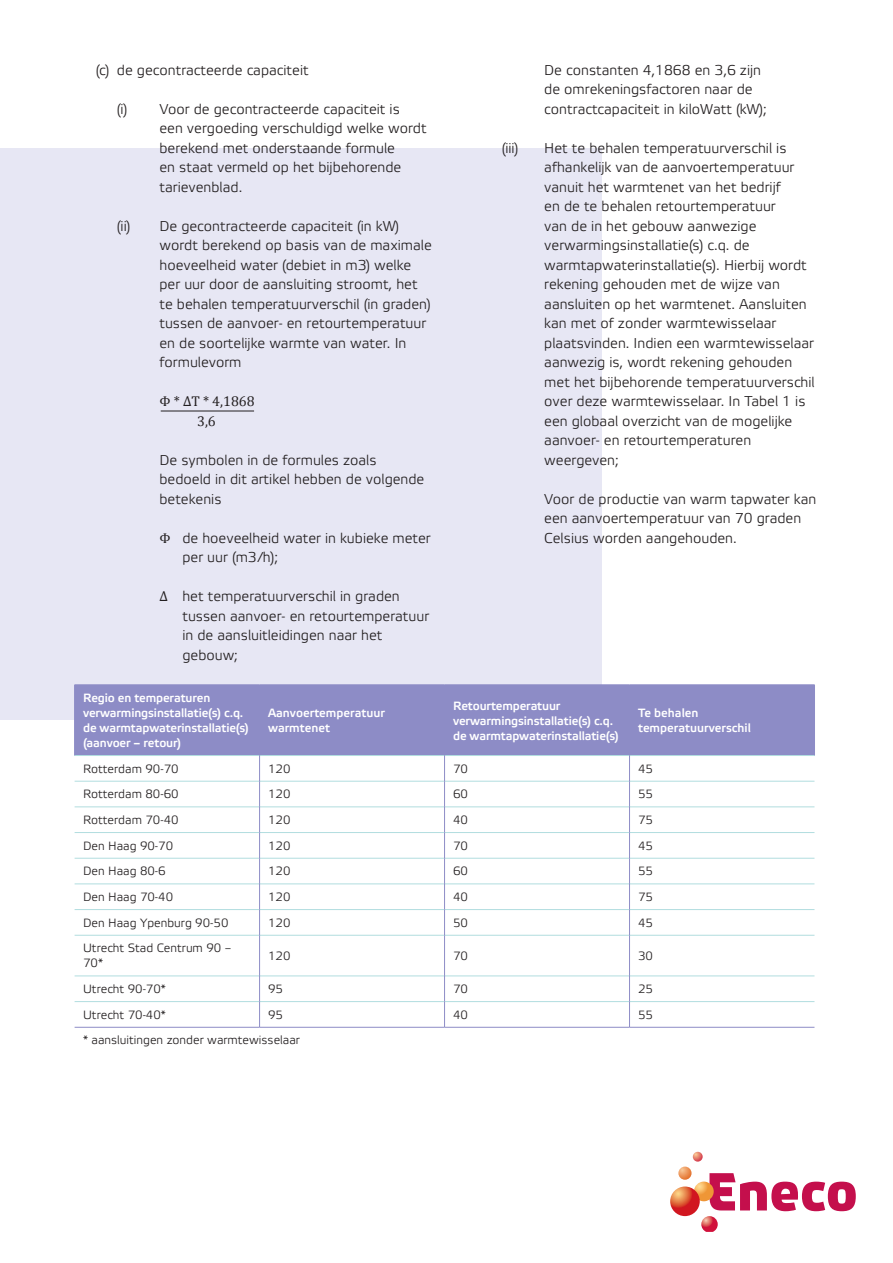
<style>
.page{position:relative;width:893px;height:1263px;background:#fff}
.page>*{position:absolute;margin:0;border:0;box-sizing:border-box;transform-origin:0 0}
.t1{font:14.25px/19.5px "Etelka Light Pro";color:#231f20}
.t2{font:14.25px "Cambria Math";color:#231f20}
.t3{font:12px/15px "Etelka Light Pro";color:#231f20}
.t4{font:700 12px/15px "Etelka Light Pro";letter-spacing:-.01em;color:#fff}
.s1{font-family:"Cambria Math"}
</style>
<div class="page">
<svg style="left:694px;top:1181px;width:20px;height:20px"></svg>
<svg style="left:670px;top:1186px;width:30px;height:30px"></svg>
<svg style="left:701px;top:1173px;width:155px;height:59px"></svg>
<svg style="left:693px;top:1152px;width:10px;height:10px"></svg>
<svg style="left:678px;top:1166px;width:13px;height:14px"></svg>
<div style="left:0;top:148px;width:602px;height:572px;background:#e7e7f4"></div>
<div style="left:75px;top:685px;width:739px;height:70px;background:#8d8cc6"></div>
<hr style="left:74px;top:755px;width:185px;height:1px;background:#b1dddf">
<hr style="left:260px;top:755px;width:184px;height:1px;background:#b1dddf">
<hr style="left:445px;top:755px;width:184px;height:1px;background:#b1dddf">
<hr style="left:630px;top:755px;width:185px;height:1px;background:#b1dddf">
<hr style="left:75px;top:781px;width:184px;height:1px;background:#b1dddf">
<hr style="left:260px;top:781px;width:184px;height:1px;background:#b1dddf">
<hr style="left:445px;top:781px;width:184px;height:1px;background:#b1dddf">
<hr style="left:630px;top:781px;width:184px;height:1px;background:#b1dddf">
<hr style="left:75px;top:807px;width:184px;height:1px;background:#b1dddf">
<hr style="left:260px;top:807px;width:184px;height:1px;background:#b1dddf">
<hr style="left:445px;top:807px;width:184px;height:1px;background:#b1dddf">
<hr style="left:630px;top:807px;width:184px;height:1px;background:#b1dddf">
<hr style="left:75px;top:832px;width:184px;height:1px;background:#b1dddf">
<hr style="left:260px;top:832px;width:184px;height:1px;background:#b1dddf">
<hr style="left:445px;top:832px;width:184px;height:1px;background:#b1dddf">
<hr style="left:630px;top:832px;width:184px;height:1px;background:#b1dddf">
<hr style="left:75px;top:858px;width:184px;height:1px;background:#b1dddf">
<hr style="left:260px;top:858px;width:184px;height:1px;background:#b1dddf">
<hr style="left:445px;top:858px;width:184px;height:1px;background:#b1dddf">
<hr style="left:630px;top:858px;width:184px;height:1px;background:#b1dddf">
<hr style="left:75px;top:884px;width:184px;height:1px;background:#b1dddf">
<hr style="left:260px;top:884px;width:184px;height:1px;background:#b1dddf">
<hr style="left:445px;top:884px;width:184px;height:1px;background:#b1dddf">
<hr style="left:630px;top:884px;width:184px;height:1px;background:#b1dddf">
<hr style="left:75px;top:909px;width:184px;height:1px;background:#b1dddf">
<hr style="left:260px;top:909px;width:184px;height:1px;background:#b1dddf">
<hr style="left:445px;top:909px;width:184px;height:1px;background:#b1dddf">
<hr style="left:630px;top:909px;width:184px;height:1px;background:#b1dddf">
<hr style="left:75px;top:935px;width:184px;height:1px;background:#b1dddf">
<hr style="left:260px;top:935px;width:184px;height:1px;background:#b1dddf">
<hr style="left:445px;top:935px;width:184px;height:1px;background:#b1dddf">
<hr style="left:630px;top:935px;width:184px;height:1px;background:#b1dddf">
<hr style="left:75px;top:976px;width:184px;height:1px;background:#b1dddf">
<hr style="left:260px;top:976px;width:184px;height:1px;background:#b1dddf">
<hr style="left:445px;top:976px;width:184px;height:1px;background:#b1dddf">
<hr style="left:630px;top:976px;width:184px;height:1px;background:#b1dddf">
<hr style="left:75px;top:1001px;width:184px;height:1px;background:#b1dddf">
<hr style="left:260px;top:1001px;width:184px;height:1px;background:#b1dddf">
<hr style="left:445px;top:1001px;width:184px;height:1px;background:#b1dddf">
<hr style="left:630px;top:1001px;width:184px;height:1px;background:#b1dddf">
<hr style="left:74px;top:684px;width:186px;height:1px;background:#8d8cc6">
<hr style="left:74px;top:685px;width:1px;height:70px;background:#8d8cc6">
<hr style="left:260px;top:684px;width:185px;height:1px;background:#8d8cc6">
<hr style="left:259px;top:685px;width:1px;height:70px;background:#8d8cc6">
<hr style="left:445px;top:684px;width:184px;height:1px;background:#8d8cc6">
<hr style="left:444px;top:685px;width:1px;height:70px;background:#8d8cc6">
<hr style="left:629px;top:684px;width:186px;height:1px;background:#8d8cc6">
<hr style="left:629px;top:685px;width:1px;height:70px;background:#8d8cc6">
<hr style="left:814px;top:685px;width:1px;height:70px;background:#8d8cc6">
<svg style="left:259px;top:755px;width:1px;height:180px"></svg>
<svg style="left:444px;top:755px;width:1px;height:180px"></svg>
<svg style="left:629px;top:755px;width:1px;height:180px"></svg>
<hr style="left:259px;top:935px;width:1px;height:41px;background:#8d8cc6">
<hr style="left:444px;top:935px;width:1px;height:41px;background:#8d8cc6">
<hr style="left:629px;top:935px;width:1px;height:41px;background:#8d8cc6">
<svg style="left:259px;top:976px;width:1px;height:51px"></svg>
<svg style="left:444px;top:976px;width:1px;height:51px"></svg>
<svg style="left:629px;top:976px;width:1px;height:51px"></svg>
<hr style="left:75px;top:1027px;width:185px;height:1px;background:#8d8cc6">
<hr style="left:260px;top:1027px;width:185px;height:1px;background:#8d8cc6">
<hr style="left:445px;top:1027px;width:184px;height:1px;background:#8d8cc6">
<hr style="left:629px;top:1027px;width:185px;height:1px;background:#8d8cc6">
<hr style="left:161px;top:411px;width:93px;height:1px;background:#231f20">
<p class="t1" style="left:96px;top:61px;width:215px">(c) de gecontracteerde capaciteit</p>
<p class="t1" style="left:159px;top:100px;width:269px;text-indent:-43px">(i) Voor de gecontracteerde capaciteit is een vergoeding verschuldigd welke wordt berekend met onderstaande formule<br>en staat vermeld op het bijbehorende tarievenblad.</p>
<p class="t1" style="left:159px;top:217px;width:274px;text-indent:-43px">(ii) De gecontracteerde capaciteit (in kW) wordt berekend op basis van de maximale hoeveelheid water (debiet in m3) welke per uur door de aansluiting stroomt, het te behalen temperatuurverschil (in graden) tussen de aanvoer- en retourtemperatuur en de soortelijke warmte van water. In formulevorm</p>
<p class="t2" style="left:159px;top:393px;width:97px">Φ * ΔT * 4,1868</p>
<p class="t2" style="left:197px;top:413px;width:20px">3,6</p>
<p class="t1" style="left:159px;top:451px;width:266px">De symbolen in de formules zoals bedoeld in dit artikel hebben de volgende betekenis</p>
<p class="t1" style="left:182px;top:529px;width:250px;text-indent:-23px"><span class="s1">Φ</span> de hoeveelheid water in kubieke meter per uur (m3/h);</p>
<p class="t1" style="left:182px;top:588px;width:248px;text-indent:-23px"><span class="s1">Δ</span> het temperatuurverschil in graden tussen aanvoer- en retourtemperatuur in de aansluitleidingen naar het gebouw;</p>
<p class="t4" style="left:83px;top:691px;width:167px">Regio en temperaturen verwarmingsinstallatie(s) c.q. de warmtapwaterinstallatie(s) (aanvoer – retour)</p>
<p class="t4" style="left:268px;top:706px;width:118px">Aanvoertemperatuur</p>
<p class="t4" style="left:268px;top:721px;width:64px">warmtenet</p>
<p class="t1" style="left:544px;top:61px;width:224px">De constanten 4,1868 en 3,6 zijn de omrekeningsfactoren naar de contractcapaciteit in kiloWatt (kW);</p>
<p class="t1" style="left:502px;top:139px;width:18px">(iii)</p>
<p class="t1" style="left:544px;top:139px;width:272px">Het te behalen temperatuurverschil is afhankelijk van de aanvoertemperatuur vanuit het warmtenet van het bedrijf<br>en de te behalen retourtemperatuur<br>van de in het gebouw aanwezige verwarmingsinstallatie(s) c.q. de warmtapwaterinstallatie(s). Hierbij wordt rekening gehouden met de wijze van aansluiten op het warmtenet. Aansluiten kan met of zonder warmtewisselaar plaatsvinden. Indien een warmtewisselaar aanwezig is, wordt rekening gehouden met het bijbehorende temperatuurverschil over deze warmtewisselaar. In Tabel 1 is een globaal overzicht van de mogelijke aanvoer- en retourtemperaturen weergeven;</p>
<p class="t1" style="left:544px;top:490px;width:273px">Voor de productie van warm tapwater kan een aanvoertemperatuur van 70 graden<br>Celsius worden aangehouden.</p>
<p class="t4" style="left:453px;top:698px;width:109px">Retourtemperatuur</p>
<p class="t4" style="left:453px;top:713px;width:167px">verwarmingsinstallatie(s) c.q. de warmtapwaterinstallatie(s)</p>
<p class="t4" style="left:638px;top:706px;width:62px">Te behalen</p>
<p class="t4" style="left:638px;top:721px;width:114px">temperatuurverschil</p>
<p class="t3" style="left:83px;top:762px;width:97px">Rotterdam 90-70</p>
<p class="t3" style="left:268px;top:762px;width:24px">120</p>
<p class="t3" style="left:453px;top:762px;width:16px">70</p>
<p class="t3" style="left:638px;top:762px;width:16px">45</p>
<p class="t3" style="left:83px;top:787px;width:97px">Rotterdam 80-60</p>
<p class="t3" style="left:268px;top:787px;width:24px">120</p>
<p class="t3" style="left:453px;top:787px;width:16px">60</p>
<p class="t3" style="left:638px;top:787px;width:16px">55</p>
<p class="t3" style="left:83px;top:813px;width:97px">Rotterdam 70-40</p>
<p class="t3" style="left:268px;top:813px;width:24px">120</p>
<p class="t3" style="left:453px;top:813px;width:16px">40</p>
<p class="t3" style="left:638px;top:813px;width:16px">75</p>
<p class="t3" style="left:83px;top:839px;width:92px">Den Haag 90-70</p>
<p class="t3" style="left:268px;top:839px;width:24px">120</p>
<p class="t3" style="left:453px;top:839px;width:16px">70</p>
<p class="t3" style="left:638px;top:839px;width:16px">45</p>
<p class="t3" style="left:83px;top:864px;width:84px">Den Haag 80-6</p>
<p class="t3" style="left:268px;top:864px;width:24px">120</p>
<p class="t3" style="left:453px;top:864px;width:16px">60</p>
<p class="t3" style="left:638px;top:864px;width:16px">55</p>
<p class="t3" style="left:83px;top:890px;width:92px">Den Haag 70-40</p>
<p class="t3" style="left:268px;top:890px;width:24px">120</p>
<p class="t3" style="left:453px;top:890px;width:16px">40</p>
<p class="t3" style="left:638px;top:890px;width:16px">75</p>
<p class="t3" style="left:83px;top:916px;width:147px">Den Haag Ypenburg 90-50</p>
<p class="t3" style="left:268px;top:916px;width:24px">120</p>
<p class="t3" style="left:453px;top:916px;width:16px">50</p>
<p class="t3" style="left:638px;top:916px;width:16px">45</p>
<p class="t3" style="left:83px;top:941px;width:150px">Utrecht Stad Centrum 90 –<br>70*</p>
<p class="t3" style="left:268px;top:949px;width:24px">120</p>
<p class="t3" style="left:453px;top:949px;width:16px">70</p>
<p class="t3" style="left:638px;top:949px;width:16px">30</p>
<p class="t3" style="left:83px;top:982px;width:84px">Utrecht 90-70*</p>
<p class="t3" style="left:268px;top:982px;width:16px">95</p>
<p class="t3" style="left:453px;top:982px;width:16px">70</p>
<p class="t3" style="left:638px;top:982px;width:16px">25</p>
<p class="t3" style="left:83px;top:1008px;width:84px">Utrecht 70-40*</p>
<p class="t3" style="left:268px;top:1008px;width:16px">95</p>
<p class="t3" style="left:453px;top:1008px;width:16px">40</p>
<p class="t3" style="left:638px;top:1008px;width:16px">55</p>
<p class="t3" style="left:83px;top:1033px;width:218px">* aansluitingen zonder warmtewisselaar</p>
</div>
